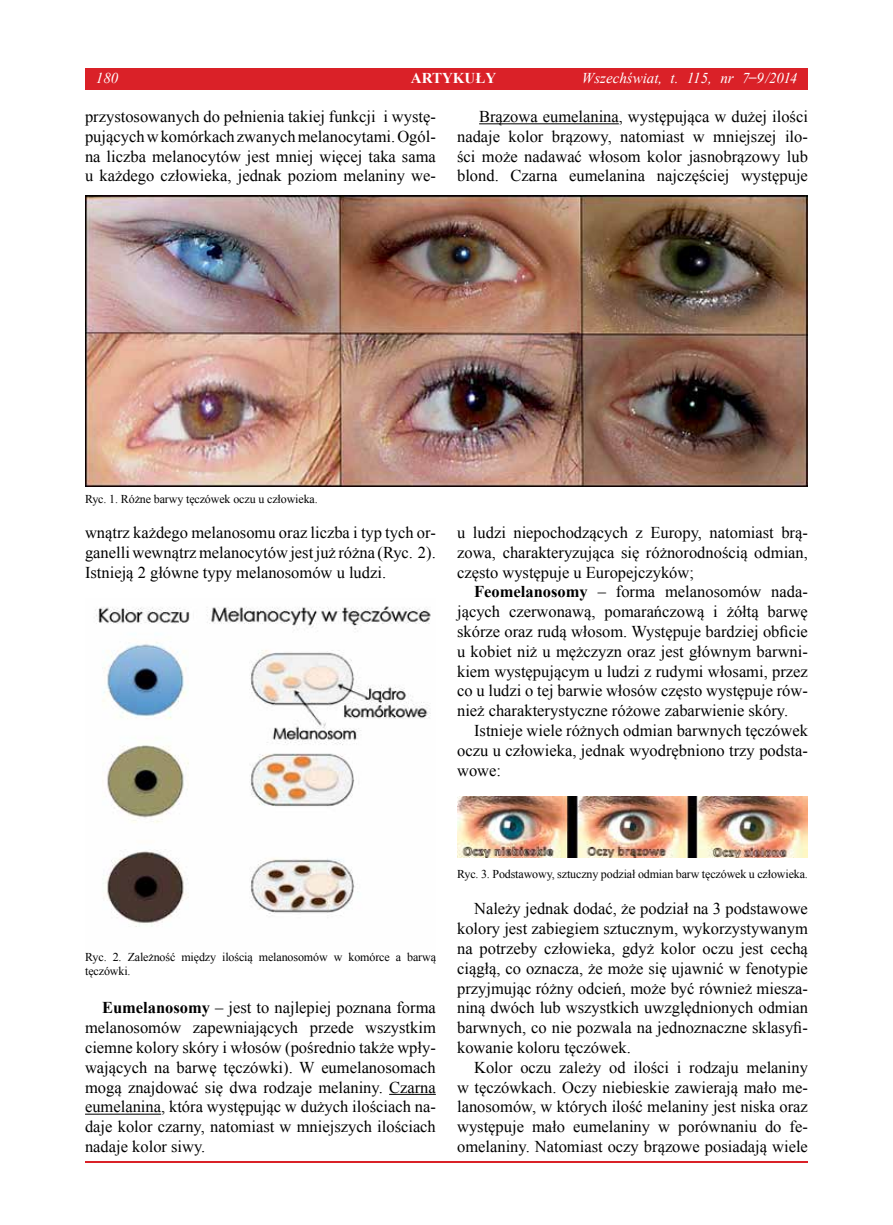
<style>
.page{position:relative;width:893px;height:1225px;background:#fff}
.page>*{position:absolute;margin:0;border:0;box-sizing:border-box;transform-origin:0 0}
.t1{font:16.5px/19.8px "Times New Roman";color:#000;text-align:justify}
.t2{font:italic 15px "Times New Roman";color:#fff}
.t3{font:700 15px "Times New Roman";color:#fff}
.t4{font:12px/14.4px "Times New Roman";letter-spacing:-.01em;color:#000}
.s1{font-style:normal}
.s2{font-weight:700}
</style>
<div class="page">
<hr style="left:85px;top:1161px;width:723px;height:1px;background:#da2128">
<hr style="left:389px;top:1094px;width:47px;height:1px;background:#000">
<hr style="left:85px;top:1113px;width:76px;height:1px;background:#000">
<hr style="left:479px;top:123px;width:140px;height:1px;background:#000">
<img style="left:457px;top:797px;width:351px;height:60px">
<img style="left:85px;top:196px;width:723px;height:291px">
<img style="left:94px;top:606px;width:337px;height:321px">
<div style="left:85px;top:68px;width:723px;height:21px;background:#da2128"></div>
<p class="t2" style="left:96px;top:68px;width:24px">180</p>
<p class="t3" style="left:411px;top:68px;width:87px">ARTYKUŁY</p>
<p class="t2" style="left:582px;top:68px;width:217px">Wszechświat, t. 115, nr 7 <span class="s1">̶</span>9/2014</p>
<p class="t1" style="left:85px;top:106px;width:352px">przystosowanych do pełnienia takiej funkcji i wystę&shy;pujących w komórkach zwanych melanocytami. Ogól&shy;na liczba melanocytów jest mniej więcej taka sama u każdego człowieka, jednak poziom melaniny we-</p>
<p class="t1" style="left:457px;top:106px;width:352px;text-indent:22px">Brązowa eumelanina, występująca w dużej ilości nadaje kolor brązowy, natomiast w mniejszej ilo&shy;ści może nadawać włosom kolor jasnobrązowy lub blond. Czarna eumelanina najczęściej występuje</p>
<p class="t4" style="left:85px;top:492px;width:234px">Ryc. 1. Różne barwy tęczówek oczu u człowieka.</p>
<p class="t1" style="left:85px;top:522px;width:352px">wnątrz każdego melanosomu oraz liczba i typ tych or&shy;ganelli wewnątrz melanocytów jest już różna (Ryc. 2).<br>Istnieją 2 główne typy melanosomów u ludzi.</p>
<p class="t1" style="left:457px;top:522px;width:352px">u ludzi niepochodzących z Europy, natomiast brą&shy;zowa, charakteryzująca się różnorodnością odmian, często występuje u Europejczyków;</p>
<p class="t1" style="left:457px;top:582px;width:352px;text-indent:17px"><span class="s2">Feomelanosomy</span> – forma melanosomów nada&shy;jących czerwonawą, pomarańczową i żółtą barwę skórze oraz rudą włosom. Występuje bardziej obficie u kobiet niż u mężczyzn oraz jest głównym barwni&shy;kiem występującym u ludzi z rudymi włosami, przez co u ludzi o tej barwie włosów często występuje rów&shy;nież charakterystyczne różowe zabarwienie skóry.</p>
<p class="t1" style="left:457px;top:720px;width:352px;text-indent:17px">Istnieje wiele różnych odmian barwnych tęczówek oczu u człowieka, jednak wyodrębniono trzy podsta&shy;wowe:</p>
<p class="t4" style="left:85px;top:949px;width:352px">Ryc. 2. Zależność między ilością melanosomów w komórce a barwą tęczówki.</p>
<p class="t1" style="left:85px;top:997px;width:352px;text-indent:17px"><span class="s2">Eumelanosomy</span> – jest to najlepiej poznana forma melanosomów zapewniających przede wszystkim ciemne kolory skóry i włosów (pośrednio także wpły&shy;wających na barwę tęczówki). W eumelanosomach mogą znajdować się dwa rodzaje melaniny. Czarna eumelanina, która występując w dużych ilościach na&shy;daje kolor czarny, natomiast w mniejszych ilościach nadaje kolor siwy.</p>
<p class="t4" style="left:457px;top:866px;width:352px">Ryc. 3. Podstawowy, sztuczny podział odmian barw tęczówek u człowieka.</p>
<p class="t1" style="left:457px;top:898px;width:352px;text-indent:17px">Należy jednak dodać, że podział na 3 podstawowe kolory jest zabiegiem sztucznym, wykorzystywanym na potrzeby człowieka, gdyż kolor oczu jest cechą ciągłą, co oznacza, że może się ujawnić w fenotypie przyjmując różny odcień, może być również miesza&shy;niną dwóch lub wszystkich uwzględnionych odmian barwnych, co nie pozwala na jednoznaczne sklasyfi&shy;kowanie koloru tęczówek.</p>
<p class="t1" style="left:457px;top:1057px;width:352px;text-indent:17px">Kolor oczu zależy od ilości i rodzaju melaniny w tęczówkach. Oczy niebieskie zawierają mało me&shy;lanosomów, w których ilość melaniny jest niska oraz występuje mało eumelaniny w porównaniu do fe&shy;omelaniny. Natomiast oczy brązowe posiadają wiele</p>
</div>
